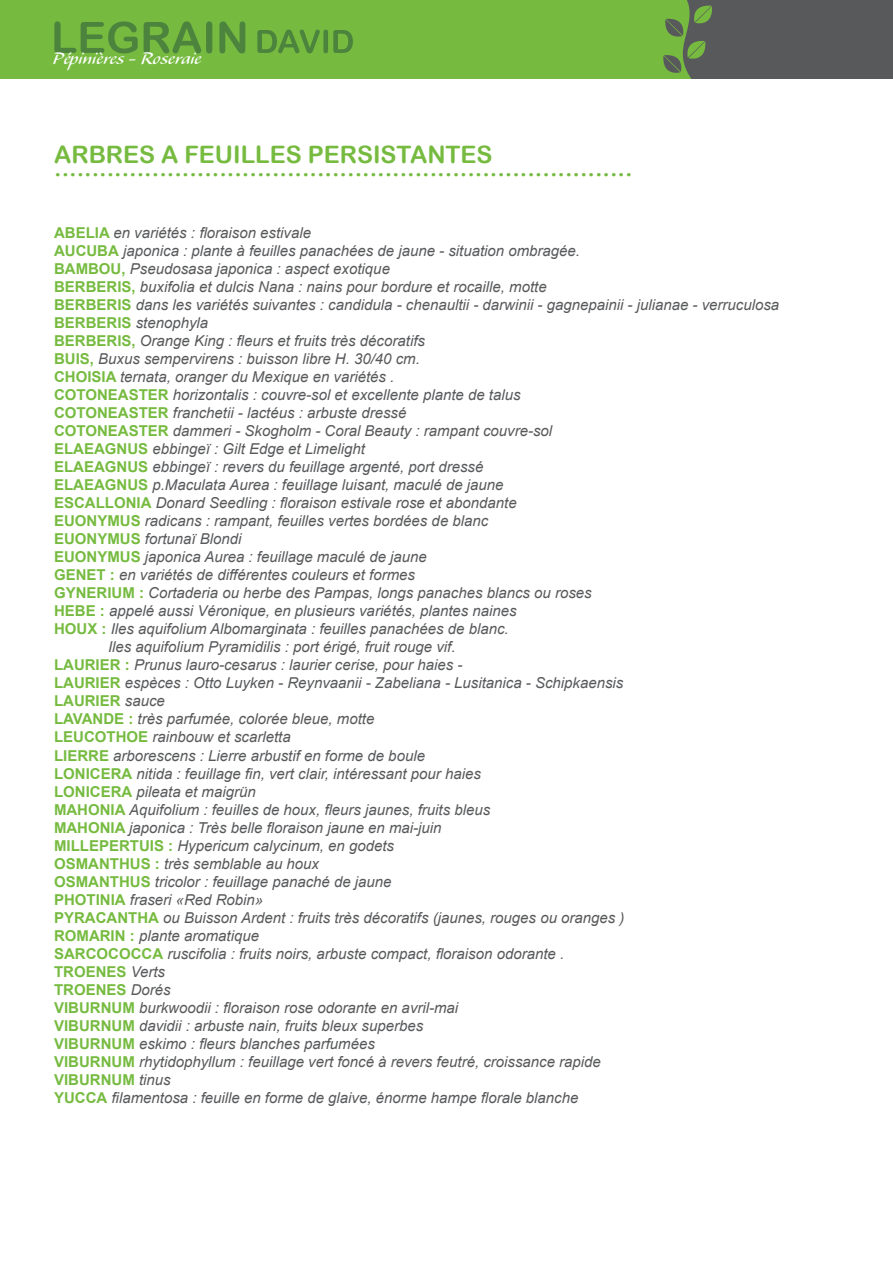
<style>
.page{position:relative;width:893px;height:1263px;background:#fff}
.page>*{position:absolute;margin:0;border:0;box-sizing:border-box;transform-origin:0 0}
.t1{font:24px "Arial Rounded MT Bold";color:#76bb40}
.t2{font:21.6px "Alexa Std";color:#fff}
.t3{font:italic 15px "Arial";color:#58595b}
.t4{font:700 15px "Arial";color:#76bb40}
.s1{font-weight:700;font-style:normal;color:#76bb40}
.s2{font-weight:400;font-style:italic;color:#58595b}
</style>
<div class="page">
<div style="left:0;top:0;width:807px;height:79px;background:#76bb40"></div>
<div style="left:706px;top:0;width:187px;height:79px;background:#58595b"></div>
<svg style="left:663px;top:0;width:49px;height:79px"></svg>
<svg style="left:54px;top:21px;width:84px;height:32px"></svg>
<svg style="left:144px;top:21px;width:68px;height:32px"></svg>
<svg style="left:219px;top:21px;width:26px;height:32px"></svg>
<svg style="left:257px;top:30px;width:96px;height:23px"></svg>
<h2 class="t2" style="left:53px;top:48px;width:150px">Pépinières - Roseraie</h2>
<h1 class="t1" style="left:54px;top:140px;width:440px">ARBRES A FEUILLES PERSISTANTES</h1>
<h1 class="t1" style="left:54px;top:153px;width:580px">.............................................................................</h1>
<p class="t3" style="left:54px;top:223px;width:259px"><span class="s1">ABELIA</span> en variétés : floraison estivale</p>
<p class="t3" style="left:54px;top:241px;width:528px"><span class="s1">AUCUBA</span> japonica : plante à feuilles panachées de jaune - situation ombragée.</p>
<p class="t3" style="left:54px;top:259px;width:337px"><span class="s1">BAMBOU,</span> Pseudosasa japonica : aspect exotique</p>
<p class="t3" style="left:54px;top:277px;width:494px"><span class="s1">BERBERIS,</span> buxifolia et dulcis Nana : nains pour bordure et rocaille, motte</p>
<p class="t3" style="left:54px;top:295px;width:727px"><span class="s1">BERBERIS</span> dans les variétés suivantes : candidula - chenaultii - darwinii - gagnepainii - julianae - verruculosa</p>
<p class="t3" style="left:54px;top:313px;width:156px"><span class="s1">BERBERIS</span> stenophyla</p>
<p class="t3" style="left:54px;top:331px;width:372px"><span class="s1">BERBERIS,</span> Orange King : fleurs et fruits très décoratifs</p>
<p class="t3" style="left:54px;top:349px;width:367px"><span class="s1">BUIS,</span> Buxus sempervirens : buisson libre H. 30/40 cm.</p>
<p class="t3" style="left:54px;top:367px;width:342px"><span class="s1">CHOISIA</span> ternata, oranger du Mexique en variétés .</p>
<p class="t3" style="left:54px;top:385px;width:468px"><span class="s1">COTONEASTER</span> horizontalis : couvre-sol et excellente plante de talus</p>
<p class="t3" style="left:54px;top:403px;width:354px"><span class="s1">COTONEASTER</span> franchetii - lactéus : arbuste dressé</p>
<p class="t3" style="left:54px;top:421px;width:500px"><span class="s1">COTONEASTER</span> dammeri - Skogholm - Coral Beauty : rampant couvre-sol</p>
<p class="t3" style="left:54px;top:439px;width:312px"><span class="s1">ELAEAGNUS</span> ebbingeï : Gilt Edge et Limelight</p>
<p class="t3" style="left:54px;top:457px;width:431px"><span class="s1">ELAEAGNUS</span> ebbingeï : revers du feuillage argenté, port dressé</p>
<p class="t3" style="left:54px;top:475px;width:451px"><span class="s1">ELAEAGNUS</span> p.Maculata Aurea : feuillage luisant, maculé de jaune</p>
<p class="t3" style="left:54px;top:493px;width:464px"><span class="s1">ESCALLONIA</span> Donard Seedling : floraison estivale rose et abondante</p>
<p class="t3" style="left:54px;top:511px;width:436px"><span class="s1">EUONYMUS</span> radicans : rampant, feuilles vertes bordées de blanc</p>
<p class="t3" style="left:54px;top:529px;width:189px"><span class="s1">EUONYMUS</span> fortunaï Blondi</p>
<p class="t3" style="left:54px;top:547px;width:374px"><span class="s1">EUONYMUS</span> japonica Aurea : feuillage maculé de jaune</p>
<p class="t3" style="left:54px;top:565px;width:362px"><span class="s1">GENET :</span> en variétés de différentes couleurs et formes</p>
<p class="t3" style="left:54px;top:583px;width:539px"><span class="s1">GYNERIUM :</span> Cortaderia ou herbe des Pampas, longs panaches blancs ou roses</p>
<p class="t3" style="left:54px;top:601px;width:464px"><span class="s1">HEBE :</span> appelé aussi Véronique, en plusieurs variétés, plantes naines</p>
<p class="t3" style="left:54px;top:619px;width:456px"><span class="s1">HOUX :</span> Iles aquifolium Albomarginata : feuilles panachées de blanc.</p>
<p class="t3" style="left:108px;top:637px;width:349px">Iles aquifolium Pyramidilis : port érigé, fruit rouge vif.</p>
<p class="t3" style="left:54px;top:655px;width:410px"><span class="s1">LAURIER :</span> Prunus lauro-cesarus : laurier cerise, pour haies -</p>
<p class="t3" style="left:54px;top:673px;width:571px"><span class="s1">LAURIER</span> espèces : Otto Luyken - Reynvaanii - Zabeliana - Lusitanica - Schipkaensis</p>
<p class="t4" style="left:54px;top:691px;width:112px">LAURIER <span class="s2">sauce</span></p>
<p class="t3" style="left:54px;top:709px;width:322px"><span class="s1">LAVANDE :</span> très parfumée, colorée bleue, motte</p>
<p class="t3" style="left:54px;top:727px;width:238px"><span class="s1">LEUCOTHOE</span> rainbouw et scarletta</p>
<p class="t3" style="left:54px;top:745px;width:372px"><span class="s1">LIERRE</span> arborescens : Lierre arbustif en forme de boule</p>
<p class="t3" style="left:54px;top:763px;width:428px"><span class="s1">LONICERA</span> nitida : feuillage fin, vert clair, intéressant pour haies</p>
<p class="t3" style="left:54px;top:781px;width:203px"><span class="s1">LONICERA</span> pileata et maigrün</p>
<p class="t3" style="left:54px;top:799px;width:438px"><span class="s1">MAHONIA</span> Aquifolium : feuilles de houx, fleurs jaunes, fruits bleus</p>
<p class="t3" style="left:54px;top:817px;width:389px"><span class="s1">MAHONIA</span> japonica : Très belle floraison jaune en mai-juin</p>
<p class="t3" style="left:54px;top:835px;width:342px"><span class="s1">MILLEPERTUIS :</span> Hypericum calycinum, en godets</p>
<p class="t3" style="left:54px;top:853px;width:267px"><span class="s1">OSMANTHUS :</span> très semblable au houx</p>
<p class="t3" style="left:54px;top:871px;width:339px"><span class="s1">OSMANTHUS</span> tricolor : feuillage panaché de jaune</p>
<p class="t3" style="left:54px;top:889px;width:211px"><span class="s1">PHOTINIA</span> fraseri «Red Robin»</p>
<p class="t3" style="left:54px;top:907px;width:572px"><span class="s1">PYRACANTHA</span> ou Buisson Ardent : fruits très décoratifs (jaunes, rouges ou oranges )</p>
<p class="t3" style="left:54px;top:925px;width:207px"><span class="s1">ROMARIN :</span> plante aromatique</p>
<p class="t3" style="left:54px;top:943px;width:512px"><span class="s1">SARCOCOCCA</span> ruscifolia : fruits noirs, arbuste compact, floraison odorante .</p>
<p class="t4" style="left:54px;top:961px;width:113px">TROENES <span class="s2">Verts</span></p>
<p class="t4" style="left:54px;top:979px;width:118px">TROENES <span class="s2">Dorés</span></p>
<p class="t3" style="left:54px;top:997px;width:406px"><span class="s1">VIBURNUM</span> burkwoodii : floraison rose odorante en avril-mai</p>
<p class="t3" style="left:54px;top:1015px;width:371px"><span class="s1">VIBURNUM</span> davidii : arbuste nain, fruits bleux superbes</p>
<p class="t3" style="left:54px;top:1033px;width:322px"><span class="s1">VIBURNUM</span> eskimo : fleurs blanches parfumées</p>
<p class="t3" style="left:54px;top:1051px;width:548px"><span class="s1">VIBURNUM</span> rhytidophyllum : feuillage vert foncé à revers feutré, croissance rapide</p>
<p class="t4" style="left:54px;top:1069px;width:118px">VIBURNUM <span class="s2">tinus</span></p>
<p class="t3" style="left:54px;top:1087px;width:526px"><span class="s1">YUCCA</span> filamentosa : feuille en forme de glaive, énorme hampe florale blanche</p>
</div>
